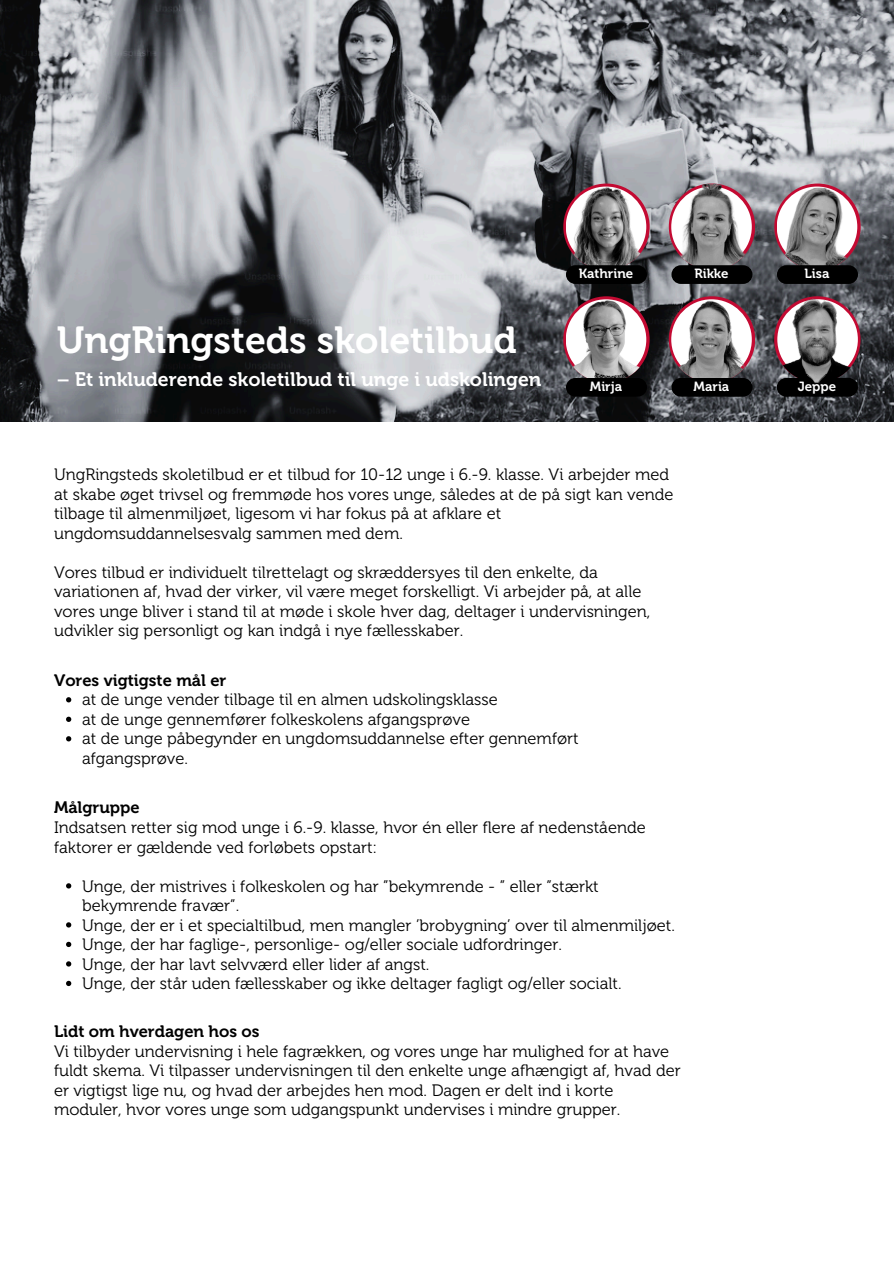
<style>
.page{position:relative;width:894px;height:1264px;background:#fff}
.page>*{position:absolute;margin:0;border:0;box-sizing:border-box;transform-origin:0 0}
.t1{font:37.5px "Museo 700";color:#fff}
.t2{font:19.5px "Museo 700";color:#fff}
.t3{font:16.5px/19.5px "Museo 300";color:#000}
.t4{font:16.5px "Museo 700";color:#000}
.t5{font:13.2px "Museo 700";color:#fff}
.s1{font-family:"Museo 700"}
</style>
<div class="page">
<img style="left:0;top:0;width:893px;height:421px">
<svg style="left:66px;top:697px;width:5px;height:5px"></svg>
<svg style="left:66px;top:716px;width:5px;height:6px"></svg>
<svg style="left:66px;top:736px;width:5px;height:5px"></svg>
<svg style="left:66px;top:883px;width:5px;height:5px"></svg>
<svg style="left:66px;top:922px;width:5px;height:5px"></svg>
<svg style="left:66px;top:941px;width:5px;height:6px"></svg>
<svg style="left:66px;top:961px;width:5px;height:5px"></svg>
<svg style="left:66px;top:980px;width:5px;height:6px"></svg>
<div style="left:776px;top:378px;width:81px;height:18px;background:#000;border-radius:9px"></div>
<img style="left:668px;top:296px;width:87px;height:86px;border-radius:50%">
<div style="left:671px;top:378px;width:81px;height:18px;background:#000;border-radius:9px"></div>
<svg style="left:774px;top:183px;width:86px;height:87px"></svg>
<img style="left:774px;top:185px;width:85px;height:85px;border-radius:50%">
<div style="left:776px;top:265px;width:81px;height:19px;background:#000;border-radius:9px"></div>
<img style="left:668px;top:183px;width:87px;height:87px;border-radius:50%">
<div style="left:671px;top:265px;width:81px;height:19px;background:#000;border-radius:9px"></div>
<img style="left:774px;top:296px;width:86px;height:87px;border-radius:50%">
<img style="left:563px;top:296px;width:86px;height:86px;border-radius:50%">
<div style="left:565px;top:378px;width:81px;height:18px;background:#000;border-radius:9px"></div>
<img style="left:563px;top:183px;width:86px;height:87px;border-radius:50%">
<div style="left:565px;top:265px;width:81px;height:19px;background:#000;border-radius:9px"></div>
<h3 class="t5" style="left:578px;top:265px;width:56px">Kathrine</h3>
<p class="t5" style="left:694px;top:265px;width:36px">Rikke</p>
<h3 class="t5" style="left:804px;top:265px;width:26px">Lisa</h3>
<h3 class="t1" style="left:57px;top:318px;width:461px">UngRingsteds skoletilbud</h3>
<h3 class="t2" style="left:57px;top:367px;width:486px">– Et inkluderende skoletilbud til unge i udskolingen</h3>
<p class="t5" style="left:693px;top:378px;width:37px">Maria</p>
<h2 class="t5" style="left:797px;top:378px;width:40px">Jeppe</h2>
<p class="t5" style="left:589px;top:378px;width:34px">Mirja</p>
<p class="t3" style="left:54px;top:465px;width:621px">UngRingsteds skoletilbud er et tilbud for 10-12 unge i 6.-9. klasse. Vi arbejder med at skabe øget trivsel og fremmøde hos vores unge, således at de på sigt kan vende tilbage til almenmiljøet, ligesom vi har fokus på at afklare et ungdomsuddannelsesvalg sammen med dem.</p>
<p class="t3" style="left:54px;top:562px;width:597px">Vores tilbud er individuelt tilrettelagt og skræddersyes til den enkelte, da variationen af, hvad der virker, vil være meget forskelligt. Vi arbejder på, at alle vores unge bliver i stand til at møde i skole hver dag, deltager i undervisningen, udvikler sig personligt og kan indgå i nye fællesskaber.</p>
<p class="t4" style="left:54px;top:670px;width:174px">Vores vigtigste mål er</p>
<p class="t3" style="left:82px;top:690px;width:417px">at de unge vender tilbage til en almen udskolingsklasse</p>
<p class="t3" style="left:82px;top:709px;width:389px">at de unge gennemfører folkeskolens afgangsprøve</p>
<p class="t3" style="left:82px;top:729px;width:498px">at de unge påbegynder en ungdomsuddannelse efter gennemført afgangsprøve.</p>
<h1 class="t3" style="left:54px;top:798px;width:593px"><span class="s1">Målgruppe<br></span>Indsatsen retter sig mod unge i 6.-9. klasse, hvor én eller flere af nedenstående faktorer er gældende ved forløbets opstart:</h1>
<p class="t3" style="left:82px;top:876px;width:518px">Unge, der mistrives i folkeskolen og har ”bekymrende - ” eller ”stærkt bekymrende fravær”.</p>
<p class="t3" style="left:82px;top:915px;width:594px">Unge, der er i et specialtilbud, men mangler ’brobygning’ over til almenmiljøet.</p>
<p class="t3" style="left:82px;top:934px;width:481px">Unge, der har faglige-, personlige- og/eller sociale udfordringer.</p>
<p class="t3" style="left:82px;top:954px;width:349px">Unge, der har lavt selvværd eller lider af angst.</p>
<p class="t3" style="left:82px;top:973px;width:541px">Unge, der står uden fællesskaber og ikke deltager fagligt og/eller socialt.</p>
<h3 class="t3" style="left:54px;top:1021px;width:628px"><span class="s1">Lidt om hverdagen hos os<br></span>Vi tilbyder undervisning i hele fagrækken, og vores unge har mulighed for at have fuldt skema. Vi tilpasser undervisningen til den enkelte unge afhængigt af, hvad der er vigtigst lige nu, og hvad der arbejdes hen mod. Dagen er delt ind i korte moduler, hvor vores unge som udgangspunkt undervises i mindre grupper.</h3>
</div>
